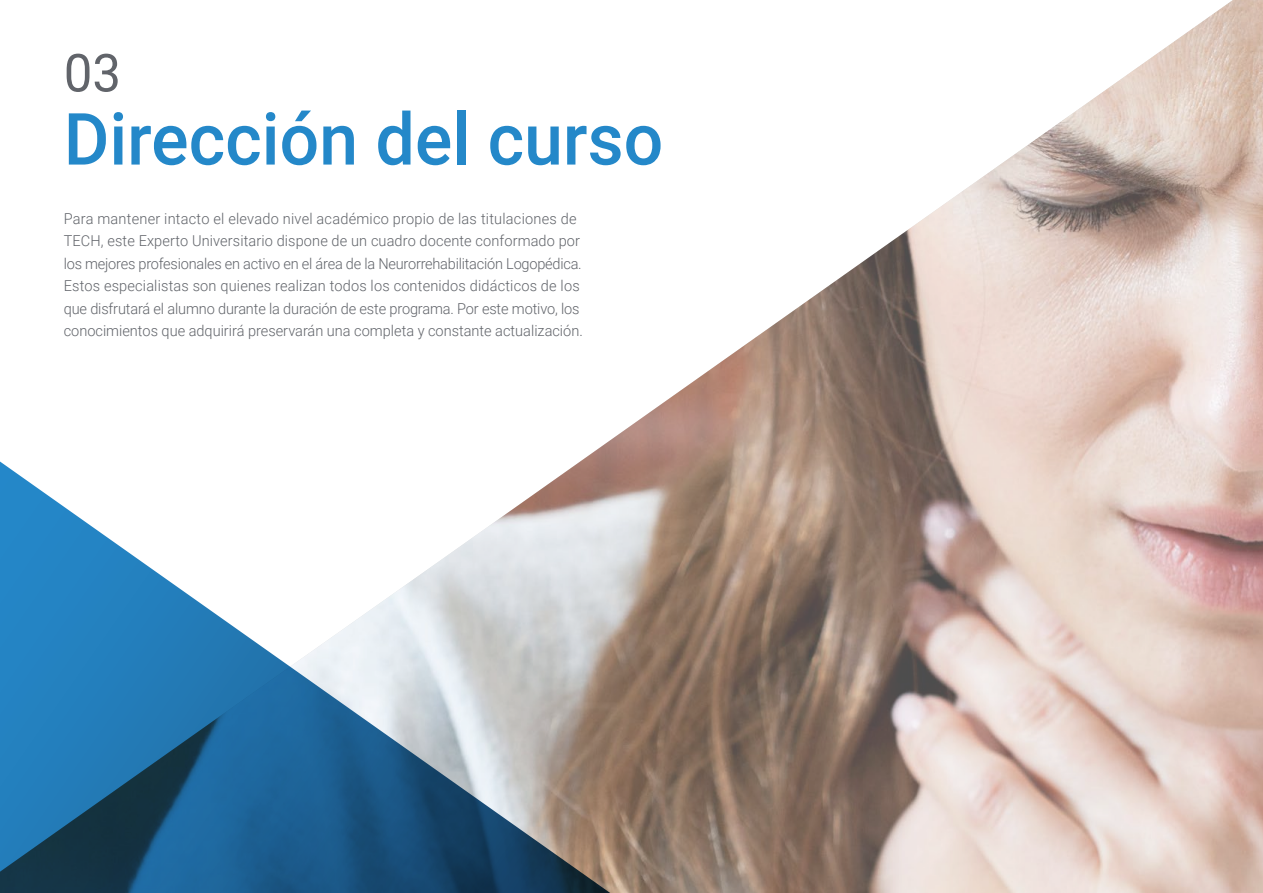
<style>
.page{position:relative;width:1263px;height:893px;background:#fff}
.page>*{position:absolute;margin:0;border:0;box-sizing:border-box;transform-origin:0 0}
.t1{font:500 72px "Roboto";color:#2488c9}
.t2{font:52.5px "Roboto";color:#61646a}
.t3{font:300 15px/22.5px "Roboto";color:#61646a}
</style>
<div class="page">
<img style="left:602px;top:0;width:661px;height:893px">
<svg style="left:0;top:446px;width:640px;height:447px"></svg>
<h2 class="t2" style="left:64px;top:36px;width:59px">03</h2>
<h1 class="t1" style="left:64px;top:89px;width:601px">Dirección del curso</h1>
<p class="t3" style="left:64px;top:207px;width:520px">Para mantener intacto el elevado nivel académico propio de las titulaciones de TECH, este Experto Universitario dispone de un cuadro docente conformado por los mejores profesionales en activo en el área de la Neurorrehabilitación Logopédica.<br>Estos especialistas son quienes realizan todos los contenidos didácticos de los que disfrutará el alumno durante la duración de este programa. Por este motivo, los conocimientos que adquirirá preservarán una completa y constante actualización.</p>
</div>
